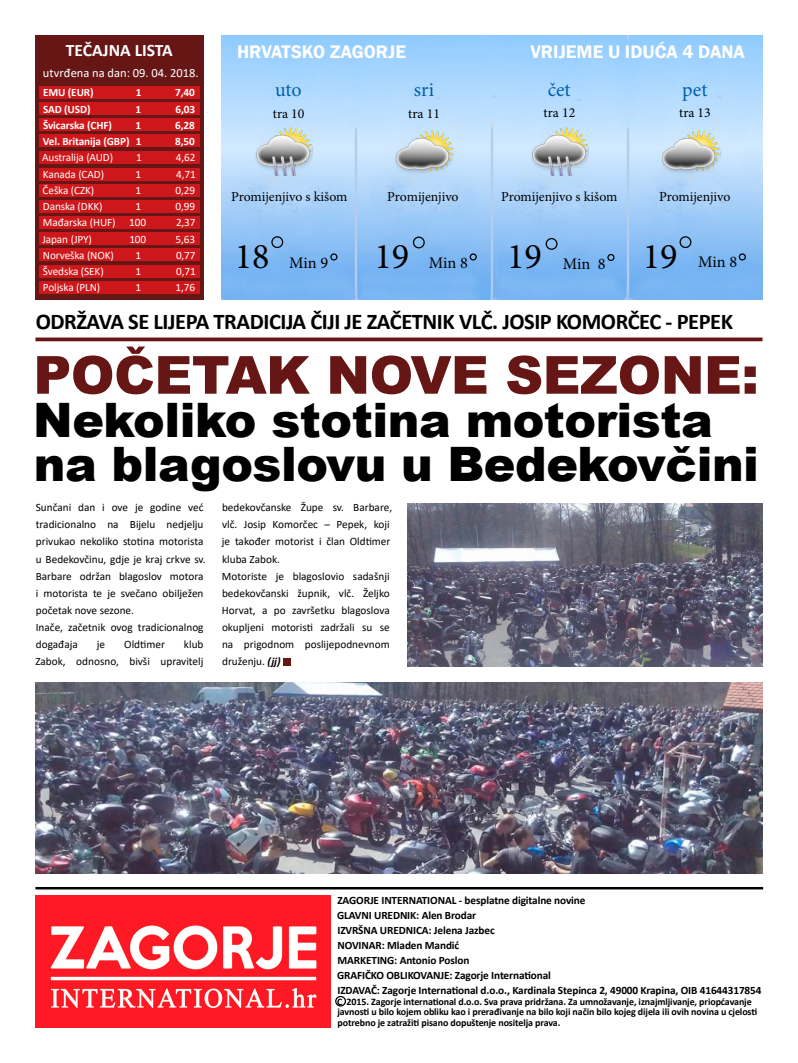
<style>
.page{position:relative;width:798px;height:1063px;background:#fff}
.page>*{position:absolute;margin:0;border:0;box-sizing:border-box;transform-origin:0 0}
.t1{font:900 52.5px "Arial";letter-spacing:-.01em;color:#661615}
.t2{font:900 47.5px/43.8px "Arial";letter-spacing:-.01em;color:#000}
.t3{font:36.25px "Minion Pro";color:#000}
.t4{font:700 22.5px "Calibri";letter-spacing:-.02em;color:#000}
.t5{font:20px "Minion Pro";color:#005fab}
.t6{font:600 18.75px "Franklin Gothic";color:#fff}
.t7{font:700 17.5px "Calibri";color:#fff}
.t8{font:16.25px "Minion Pro";letter-spacing:-.005em;color:#000}
.t9{font:13.75px "Minion Pro";color:#000}
.t10{font:12.5px "Calibri";color:#fff}
.t11{font:11.25px/17.1px "Calibri";color:#000}
.t12{font:700 11.25px/15px "Calibri";letter-spacing:-.01em;color:#000}
.t13{font:11.25px "Calibri";letter-spacing:-.01em;color:#fff}
.t14{font:700 11.25px "Calibri";letter-spacing:-.01em;color:#fff}
.t15{font:700 10px/10px "Calibri";letter-spacing:-.01em;color:#000}
.s1{font-weight:700;font-style:italic}
</style>
<div class="page">
<div style="left:35px;top:35px;width:169px;height:265px;background:#661615"></div>
<div style="left:39px;top:86px;width:161px;height:13px;background:#cd171a"></div>
<div style="left:39px;top:102px;width:161px;height:13px;background:#cd171a"></div>
<div style="left:39px;top:118px;width:161px;height:13px;background:#cd171a"></div>
<div style="left:39px;top:135px;width:161px;height:12px;background:#cd171a"></div>
<div style="left:39px;top:152px;width:161px;height:12px;background:#cd171a"></div>
<div style="left:39px;top:168px;width:161px;height:13px;background:#cd171a"></div>
<div style="left:39px;top:184px;width:161px;height:13px;background:#cd171a"></div>
<div style="left:39px;top:200px;width:161px;height:13px;background:#cd171a"></div>
<div style="left:39px;top:216px;width:161px;height:12px;background:#cd171a"></div>
<div style="left:39px;top:233px;width:161px;height:12px;background:#cd171a"></div>
<div style="left:39px;top:249px;width:161px;height:12px;background:#cd171a"></div>
<div style="left:39px;top:265px;width:161px;height:13px;background:#cd171a"></div>
<div style="left:39px;top:281px;width:161px;height:13px;background:#cd171a"></div>
<div style="left:335px;top:996px;width:11px;height:11px;border:1px solid #000;border-radius:50%"></div>
<img style="left:35px;top:896px;width:295px;height:132px">
<hr style="left:35px;top:887px;width:727px;height:2px;background:#000">
<img style="left:221px;top:35px;width:541px;height:265px">
<div style="left:412px;top:237px;width:12px;height:11px;border:1px solid #000;border-radius:50%"></div>
<div style="left:545px;top:238px;width:12px;height:12px;border:1px solid #000;border-radius:50%"></div>
<div style="left:679px;top:236px;width:12px;height:12px;border:1px solid #000;border-radius:50%"></div>
<div style="left:271px;top:236px;width:12px;height:12px;border:1px solid #000;border-radius:50%"></div>
<div style="left:330px;top:253px;width:7px;height:8px;border:1px solid #000;border-radius:50%"></div>
<div style="left:469px;top:253px;width:7px;height:8px;border:1px solid #000;border-radius:50%"></div>
<div style="left:607px;top:254px;width:7px;height:7px;border:1px solid #000;border-radius:50%"></div>
<div style="left:738px;top:253px;width:7px;height:8px;border:1px solid #000;border-radius:50%"></div>
<img style="left:413px;top:131px;width:40px;height:3px">
<img style="left:680px;top:131px;width:40px;height:3px">
<img style="left:548px;top:127px;width:40px;height:9px">
<img style="left:272px;top:127px;width:40px;height:9px">
<hr style="left:35px;top:338px;width:727px;height:3px;background:#661615">
<img style="left:395px;top:134px;width:59px;height:43px">
<img style="left:662px;top:134px;width:58px;height:43px">
<div style="left:283px;top:658px;width:7px;height:7px;background:#661615"></div>
<img style="left:530px;top:136px;width:58px;height:39px">
<img style="left:254px;top:136px;width:58px;height:39px">
<img style="left:407px;top:504px;width:355px;height:163px">
<img style="left:35px;top:682px;width:727px;height:191px">
<h3 class="t7" style="left:66px;top:37px;width:108px">TEČAJNA LISTA</h3>
<p class="t10" style="left:43px;top:64px;width:157px">utvrđena na dan: 09. 04. 2018.</p>
<p class="t14" style="left:43px;top:85px;width:52px">EMU (EUR)</p>
<p class="t14" style="left:136px;top:85px;width:7px">1</p>
<p class="t14" style="left:175px;top:85px;width:21px">7,40</p>
<p class="t14" style="left:43px;top:101px;width:49px">SAD (USD)</p>
<p class="t14" style="left:135px;top:101px;width:7px">1</p>
<p class="t14" style="left:175px;top:101px;width:21px">6,03</p>
<p class="t14" style="left:43px;top:117px;width:70px">Švicarska (CHF)</p>
<p class="t14" style="left:135px;top:117px;width:7px">1</p>
<p class="t14" style="left:175px;top:117px;width:21px">6,28</p>
<p class="t14" style="left:43px;top:134px;width:100px">Vel. Britanija (GBP) 1</p>
<p class="t14" style="left:175px;top:134px;width:21px">8,50</p>
<p class="t13" style="left:42px;top:150px;width:72px">Australija (AUD)</p>
<p class="t13" style="left:136px;top:150px;width:7px">1</p>
<p class="t13" style="left:176px;top:150px;width:21px">4,62</p>
<p class="t13" style="left:43px;top:166px;width:63px">Kanada (CAD)</p>
<p class="t13" style="left:135px;top:166px;width:7px">1</p>
<p class="t13" style="left:176px;top:166px;width:21px">4,71</p>
<p class="t13" style="left:43px;top:182px;width:53px">Češka (CZK)</p>
<p class="t13" style="left:135px;top:182px;width:7px">1</p>
<p class="t13" style="left:175px;top:182px;width:21px">0,29</p>
<p class="t13" style="left:43px;top:199px;width:61px">Danska (DKK)</p>
<p class="t13" style="left:135px;top:199px;width:7px">1</p>
<p class="t13" style="left:175px;top:199px;width:21px">0,99</p>
<p class="t13" style="left:43px;top:215px;width:105px">Mađarska (HUF) 100</p>
<p class="t13" style="left:176px;top:215px;width:21px">2,37</p>
<p class="t13" style="left:42px;top:231px;width:51px">Japan (JPY)</p>
<p class="t13" style="left:129px;top:231px;width:18px">100</p>
<p class="t13" style="left:175px;top:231px;width:21px">5,63</p>
<p class="t13" style="left:43px;top:247px;width:72px">Norveška (NOK)</p>
<p class="t13" style="left:135px;top:247px;width:7px">1</p>
<p class="t13" style="left:176px;top:247px;width:21px">0,77</p>
<p class="t13" style="left:43px;top:264px;width:62px">Švedska (SEK)</p>
<p class="t13" style="left:135px;top:264px;width:7px">1</p>
<p class="t13" style="left:176px;top:264px;width:21px">0,71</p>
<p class="t13" style="left:43px;top:280px;width:59px">Poljska (PLN)</p>
<p class="t13" style="left:135px;top:280px;width:7px">1</p>
<p class="t13" style="left:175px;top:280px;width:21px">1,76</p>
<h3 class="t6" style="left:237px;top:40px;width:170px">HRVATSKO ZAGORJE</h3>
<h3 class="t6" style="left:530px;top:40px;width:216px">VRIJEME U IDUĆA 4 DANA</h3>
<h3 class="t5" style="left:275px;top:76px;width:28px">uto</h3>
<h3 class="t5" style="left:413px;top:76px;width:22px">sri</h3>
<h3 class="t5" style="left:547px;top:76px;width:25px">čet</h3>
<h3 class="t5" style="left:682px;top:76px;width:27px">pet</h3>
<p class="t9" style="left:272px;top:104px;width:33px">tra 10</p>
<p class="t9" style="left:408px;top:105px;width:33px">tra 11</p>
<p class="t9" style="left:543px;top:104px;width:33px">tra 12</p>
<p class="t9" style="left:678px;top:103px;width:33px">tra 13</p>
<p class="t9" style="left:231px;top:188px;width:118px">Promijenjivo s kišom</p>
<p class="t9" style="left:387px;top:187px;width:73px">Promijenjivo</p>
<p class="t9" style="left:501px;top:188px;width:118px">Promijenjivo s kišom</p>
<p class="t9" style="left:659px;top:188px;width:73px">Promijenjivo</p>
<h3 class="t3" style="left:235px;top:232px;width:36px">18</h3>
<h3 class="t8" style="left:289px;top:252px;width:41px">Min 9</h3>
<h3 class="t3" style="left:374px;top:232px;width:36px">19</h3>
<h3 class="t8" style="left:428px;top:252px;width:41px">Min 8</h3>
<h3 class="t3" style="left:507px;top:232px;width:36px">19</h3>
<h3 class="t8" style="left:562px;top:253px;width:44px">Min 8</h3>
<h3 class="t3" style="left:642px;top:232px;width:36px">19</h3>
<h3 class="t8" style="left:697px;top:251px;width:41px">Min 8</h3>
<h3 class="t4" style="left:36px;top:305px;width:698px">ODRŽAVA SE LIJEPA TRADICIJA ČIJI JE ZAČETNIK VLČ. JOSIP KOMORČEC - PEPEK</h3>
<h1 class="t1" style="left:33px;top:337px;width:726px">POČETAK NOVE SEZONE:</h1>
<h2 class="t2" style="left:33px;top:397px;width:727px">Nekoliko stotina motorista na blagoslovu u Bedekovčini</h2>
<p class="t11" style="left:36px;top:499px;width:171px">Sunčani dan i ove je godine već tradicionalno na Bijelu nedjelju privukao nekoliko stotina motorista u Bedekovčinu, gdje je kraj crkve sv.<br>Barbare održan blagoslov motora i motorista te je svečano obilježen početak nove sezone.<br>Inače, začetnik ovog tradicionalnog događaja</p>
<p class="t11" style="left:35px;top:636px;width:169px;text-align:right">klub<br>Zabok, odnosno, bivši upravitelj</p>
<p class="t11" style="left:97px;top:636px;width:10px">je</p>
<p class="t11" style="left:124px;top:636px;width:42px">Oldtimer</p>
<p class="t11" style="left:222px;top:499px;width:172px">bedekovčanske Župe sv. Barbare, vlč. Josip Komorčec – Pepek, koji je također motorist i član Oldtimer kluba Zabok.<br>Motoriste je blagoslovio sadašnji bedekovčanski župnik, vlč. Željko<br>Horvat, a po završetku blagoslova okupljeni motoristi zadržali su se na prigodnom poslijepodnevnom druženju. <span class="s1">(jj)</span></p>
<p class="t12" style="left:337px;top:893px;width:425px">ZAGORJE INTERNATIONAL - besplatne digitalne novine<br>GLAVNI UREDNIK: Alen Brodar<br>IZVRŠNA UREDNICA: Jelena Jazbec<br>NOVINAR: Mladen Mandić<br>MARKETING: Antonio Poslon<br>GRAFIČKO OBLIKOVANJE: Zagorje International<br>IZDAVAČ: Zagorje International d.o.o., Kardinala Stepinca 2, 49000 Krapina, OIB 41644317854</p>
<p class="t15" style="left:337px;top:996px;width:421px">C 2015. Zagorje international d.o.o. Sva prava pridržana. Za umnožavanje, iznajmljivanje, priopćavanje javnosti u bilo kojem obliku kao i prerađivanje na bilo koji način bilo kojeg dijela ili ovih novina u cjelosti</p>
<p class="t15" style="left:337px;top:1017px;width:224px">potrebno je zatražiti pisano dopuštenje nositelja prava.</p>
</div>
